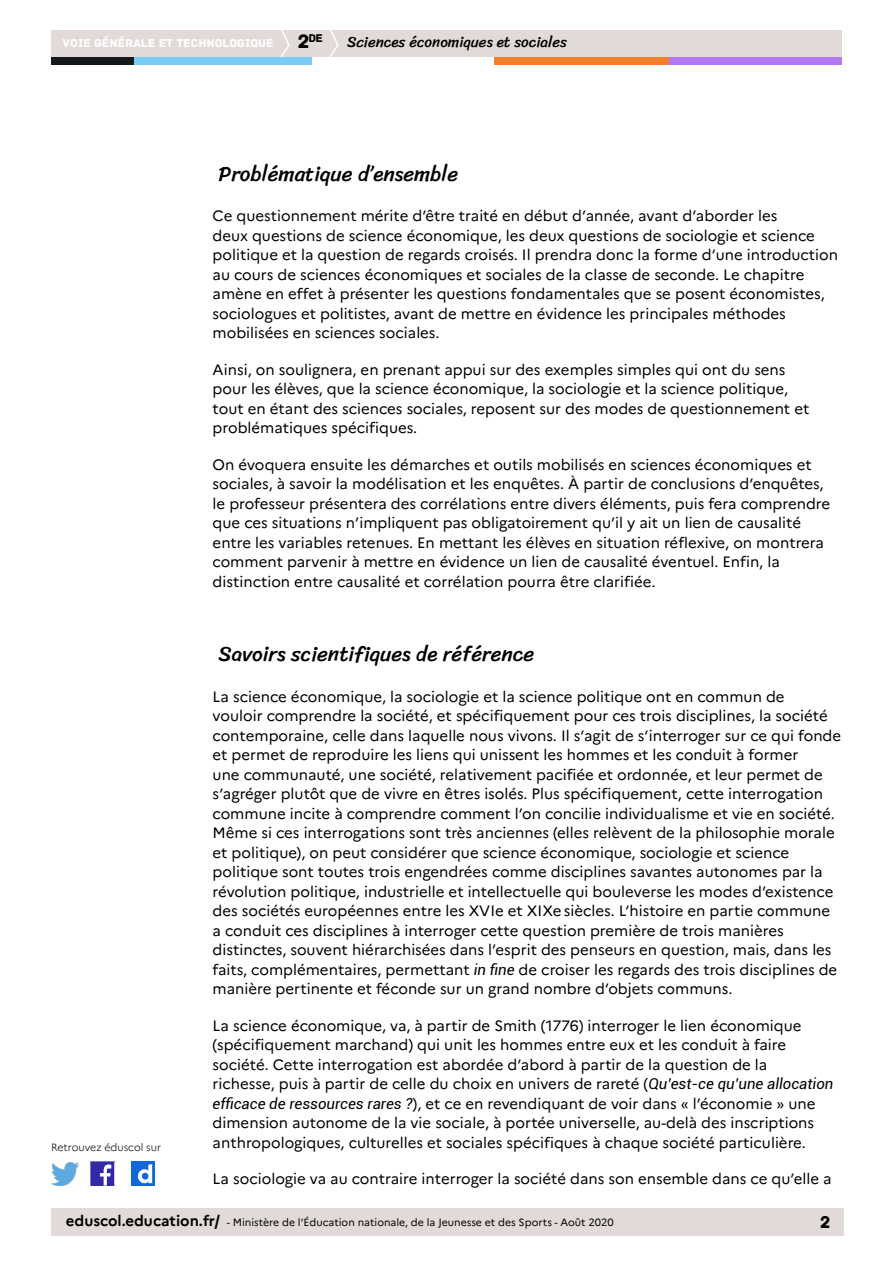
<style>
.page{position:relative;width:893px;height:1263px;background:#fff}
.page>*{position:absolute;margin:0;border:0;box-sizing:border-box;transform-origin:0 0}
.t1{font:21px "Sriracha";color:#000}
.t2{font:20.4px "Archive";color:#000}
.t3{font:18px "Archive";color:#000}
.t4{font:15px/19.5px "Marianne";color:#000}
.t5{font:15px "Sriracha";color:#000}
.t6{font:12px "Archive";color:#fff}
.t7{font:11.85px "Archive";color:#000}
.t8{font:10.5px "Marianne";color:#000}
.t9{font:300 10.5px "Marianne";color:#000}
.s1{font-size:20.4px}
.s2{font-family:"Roboto";font-style:italic}
.s3{font-weight:700;font-size:15px}
</style>
<div class="page">
<div style="left:51px;top:1209px;width:792px;height:27px;background:#e1dad8"></div>
<img style="left:91px;top:1162px;width:23px;height:23px">
<img style="left:51px;top:1163px;width:28px;height:22px">
<img style="left:132px;top:1162px;width:22px;height:23px">
<div style="left:51px;top:30px;width:791px;height:27px;background:#e1dad8"></div>
<svg style="left:280px;top:30px;width:10px;height:27px"></svg>
<svg style="left:329px;top:30px;width:10px;height:27px"></svg>
<div style="left:133px;top:57px;width:179px;height:8px;background:#79cdf4"></div>
<div style="left:51px;top:57px;width:82px;height:8px;background:#141a1c"></div>
<div style="left:667px;top:57px;width:175px;height:8px;background:#b078f2"></div>
<div style="left:494px;top:57px;width:175px;height:8px;background:#f0802b"></div>
<p class="t7" style="left:298px;top:31px;width:27px"><span class="s1">2</span>DE</p>
<h2 class="t2" style="left:299px;top:30px;width:19px">1<sup>R</sup></h2>
<p class="t6" style="left:63px;top:36px;width:212px">VOIE GÉNÉRALE ET TECHNOLOGIQUE</p>
<p class="t5" style="left:347px;top:33px;width:221px">Sciences économiques et sociales</p>
<p class="t5" style="left:229px;top:33px;width:224px">Enseignement cinéma-audiovisuel</p>
<p class="t9" style="left:51px;top:1141px;width:112px">Retrouvez éduscol sur</p>
<h1 class="t1" style="left:219px;top:161px;width:241px">Problématique d’ensemble</h1>
<p class="t4" style="left:213px;top:206px;width:627px">Ce questionnement mérite d’être traité en début d’année, avant d’aborder les<br>deux questions de science économique, les deux questions de sociologie et science politique et la question de regards croisés. Il prendra donc la forme d’une introduction au cours de sciences économiques et sociales de la classe de seconde. Le chapitre amène en effet à présenter les questions fondamentales que se posent économistes, sociologues et politistes, avant de mettre en évidence les principales méthodes mobilisées en sciences sociales.</p>
<p class="t4" style="left:213px;top:360px;width:598px">Ainsi, on soulignera, en prenant appui sur des exemples simples qui ont du sens pour les élèves, que la science économique, la sociologie et la science politique, tout en étant des sciences sociales, reposent sur des modes de questionnement et problématiques spécifiques.</p>
<p class="t4" style="left:213px;top:455px;width:619px">On évoquera ensuite les démarches et outils mobilisés en sciences économiques et sociales, à savoir la modélisation et les enquêtes. À partir de conclusions d’enquêtes, le professeur présentera des corrélations entre divers éléments, puis fera comprendre que ces situations n’impliquent pas obligatoirement qu’il y ait un lien de causalité entre les variables retenues. En mettant les élèves en situation réflexive, on montrera comment parvenir à mettre en évidence un lien de causalité éventuel. Enfin, la distinction entre causalité et corrélation pourra être clarifiée.</p>
<h1 class="t1" style="left:219px;top:641px;width:317px">Savoirs scientifiques de référence</h1>
<p class="t4" style="left:213px;top:686px;width:630px">La science économique, la sociologie et la science politique ont en commun de<br>vouloir comprendre la société, et spécifiquement pour ces trois disciplines, la société contemporaine, celle dans laquelle nous vivons. Il s’agit de s’interroger sur ce qui fonde et permet de reproduire les liens qui unissent les hommes et les conduit à former<br>une communauté, une société, relativement pacifiée et ordonnée, et leur permet de s’agréger plutôt que de vivre en êtres isolés. Plus spécifiquement, cette interrogation commune incite à comprendre comment l’on concilie individualisme et vie en société.<br>Même si ces interrogations sont très anciennes (elles relèvent de la philosophie morale et politique), on peut considérer que science économique, sociologie et science politique sont toutes trois engendrées comme disciplines savantes autonomes par la révolution politique, industrielle et intellectuelle qui bouleverse les modes d’existence des sociétés européennes entre les XVIe et XIXe siècles. L’histoire en partie commune a conduit ces disciplines à interroger cette question première de trois manières distinctes, souvent hiérarchisées dans l’esprit des penseurs en question, mais, dans les faits, complémentaires, permettant <span class="s2">in fine</span> de croiser les regards des trois disciplines de manière pertinente et féconde sur un grand nombre d’objets communs.</p>
<p class="t4" style="left:213px;top:1015px;width:622px">La science économique, va, à partir de Smith (1776) interroger le lien économique (spécifiquement marchand) qui unit les hommes entre eux et les conduit à faire société. Cette interrogation est abordée d’abord à partir de la question de la<br>richesse, puis à partir de celle du choix en univers de rareté (<span class="s2">Qu’est-ce qu’une allocation efficace de ressources rares ?</span>), et ce en revendiquant de voir dans « l’économie » une dimension autonome de la vie sociale, à portée universelle, au-delà des inscriptions anthropologiques, culturelles et sociales spécifiques à chaque société particulière.</p>
<p class="t4" style="left:213px;top:1169px;width:620px">La sociologie va au contraire interroger la société dans son ensemble dans ce qu’elle a</p>
<p class="t8" style="left:66px;top:1216px;width:549px"><span class="s3">eduscol.education.fr/</span> - Ministère de l’Éducation nationale, de la Jeunesse et des Sports - Août 2020</p>
<p class="t3" style="left:820px;top:1211px;width:12px">2</p>
</div>
